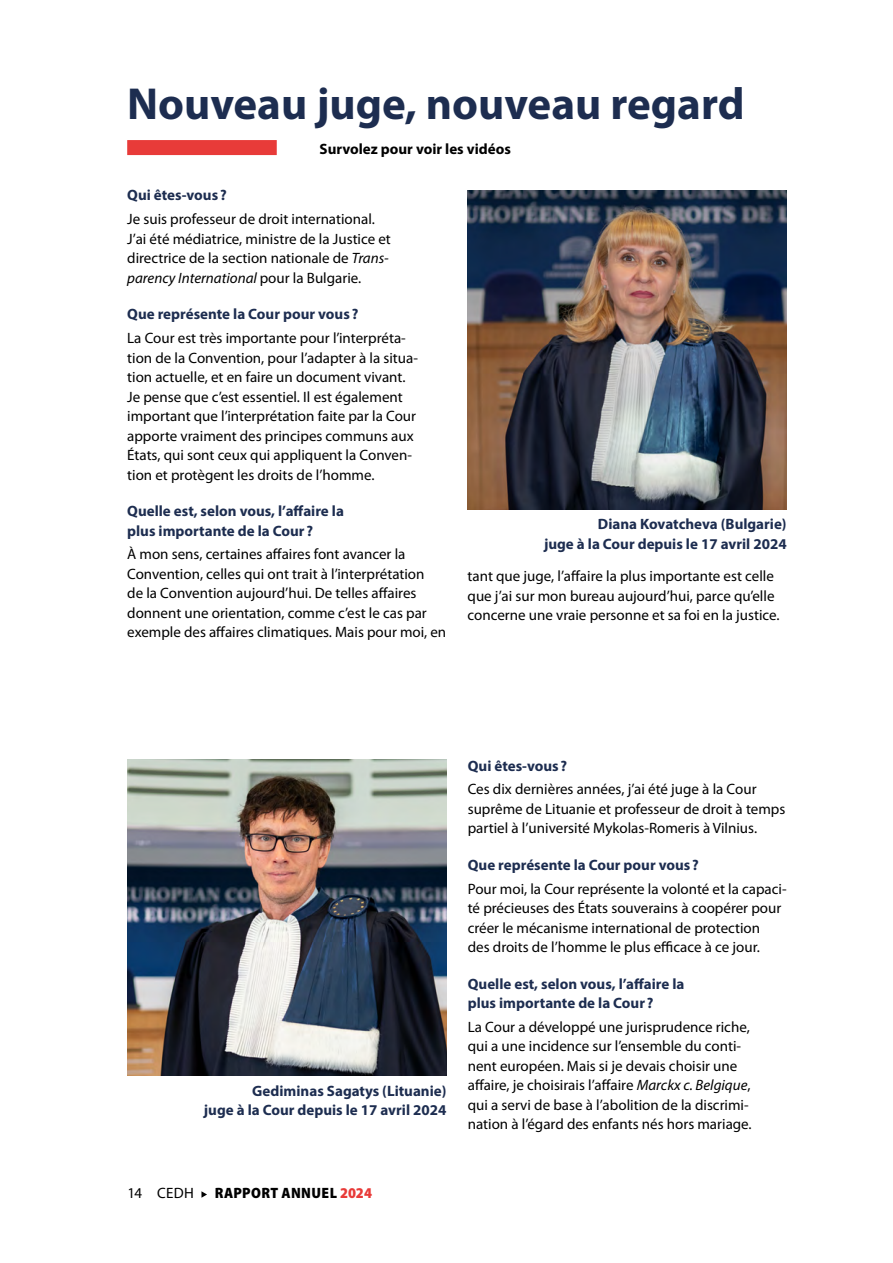
<style>
.page{position:relative;width:893px;height:1263px;background:#fff}
.page>*{position:absolute;margin:0;border:0;box-sizing:border-box;transform-origin:0 0}
.t1{font:700 45px "Myriad Pro";color:#1d2d50}
.t2{font:15px/19.5px "Myriad Pro";color:#000}
.t3{font:700 15px/19.5px "Myriad Pro";color:#1d2d50}
.t4{font:700 15px "Myriad Pro";color:#000}
.t5{font:900 semi-condensed 15px "Myriad Pro";letter-spacing:.025em;color:#000}
.s1{font-style:italic}
.s2{color:#e83b39}
</style>
<div class="page">
<svg style="left:201px;top:1191px;width:6px;height:7px"></svg>
<img style="left:468px;top:191px;width:319px;height:319px">
<img style="left:128px;top:759px;width:318px;height:316px">
<div style="left:127px;top:140px;width:150px;height:15px;background:#e83b39"></div>
<h1 class="t1" style="left:127px;top:74px;width:619px">Nouveau juge, nouveau regard</h1>
<p class="t4" style="left:320px;top:139px;width:193px">Survolez pour voir les vidéos</p>
<p class="t3" style="left:127px;top:185px;width:101px">Qui êtes-vous ?</p>
<p class="t2" style="left:127px;top:209px;width:265px">Je suis professeur de droit international.<br>J’ai été médiatrice, ministre de la Justice et directrice de la section nationale de <span class="s1">Trans&shy;parency International</span> pour la Bulgarie.</p>
<p class="t3" style="left:127px;top:304px;width:233px">Que représente la Cour pour vous ?</p>
<p class="t2" style="left:127px;top:328px;width:292px">La Cour est très importante pour l’interpréta&shy;tion de la Convention, pour l’adapter à la situa&shy;tion actuelle, et en faire un document vivant.<br>Je pense que c’est essentiel. Il est également important que l’interprétation faite par la Cour apporte vraiment des principes communs aux États, qui sont ceux qui appliquent la Conven&shy;tion et protègent les droits de l’homme.</p>
<p class="t3" style="left:127px;top:501px;width:218px">Quelle est, selon vous, l’affaire la plus importante de la Cour ?</p>
<p class="t2" style="left:127px;top:544px;width:321px">À mon sens, certaines affaires font avancer la Convention, celles qui ont trait à l’interprétation<br>de la Convention aujourd’hui. De telles affaires donnent une orientation, comme c’est le cas par exemple des affaires climatiques. Mais pour moi, en</p>
<p class="t3" style="left:544px;top:514px;width:244px;text-align:right">Diana Kovatcheva (Bulgarie)<br>juge à la Cour depuis le 17 avril 2024</p>
<p class="t2" style="left:468px;top:566px;width:314px">tant que juge, l’affaire la plus importante est celle que j’ai sur mon bureau aujourd’hui, parce qu’elle concerne une vraie personne et sa foi en la justice.</p>
<p class="t3" style="left:204px;top:1080px;width:244px;text-align:right">Gediminas Sagatys (Lituanie)<br>juge à la Cour depuis le 17 avril 2024</p>
<p class="t3" style="left:468px;top:755px;width:101px">Qui êtes-vous ?</p>
<p class="t2" style="left:468px;top:779px;width:319px">Ces dix dernières années, j’ai été juge à la Cour suprême de Lituanie et professeur de droit à temps partiel à l’université Mykolas-Romeris à Vilnius.</p>
<p class="t3" style="left:468px;top:854px;width:233px">Que représente la Cour pour vous ?</p>
<p class="t2" style="left:468px;top:878px;width:320px">Pour moi, la Cour représente la volonté et la capaci&shy;té précieuses des États souverains à coopérer pour créer le mécanisme international de protection<br>des droits de l’homme le plus efficace à ce jour.</p>
<p class="t3" style="left:468px;top:973px;width:218px">Quelle est, selon vous, l’affaire la plus importante de la Cour ?</p>
<p class="t2" style="left:468px;top:1017px;width:285px">La Cour a développé une jurisprudence riche, qui a une incidence sur l’ensemble du conti&shy;nent européen. Mais si je devais choisir une affaire, je choisirais l’affaire <span class="s1">Marckx c. Belgique</span>, qui a servi de base à l’abolition de la discrimi&shy;nation à l’égard des enfants nés hors mariage.</p>
<p class="t2" style="left:128px;top:1183px;width:68px">14 CEDH</p>
<p class="t5" style="left:215px;top:1183px;width:159px">RAPPORT ANNUEL <span class="s2">2024</span></p>
</div>
